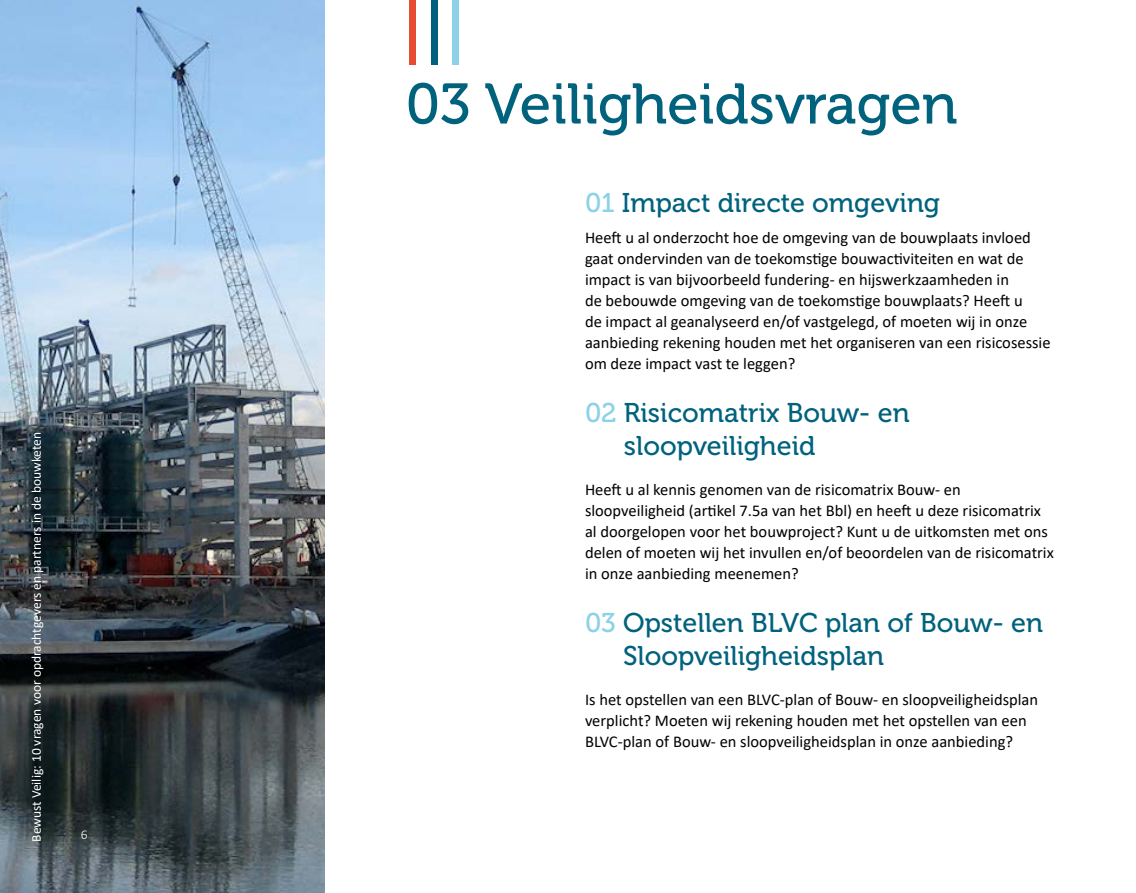
<style>
.page{position:relative;width:1136px;height:893px;background:#fff}
.page>*{position:absolute;margin:0;border:0;box-sizing:border-box;transform-origin:0 0}
.t1{font:57px "Museo 500";color:#00627d}
.t2{font:27px/32.4px "Museo 500";color:#00627d}
.t3{font:16.5px/21px "Calibri";color:#000}
.t4{font:13.5px "Calibri";color:#fff}
.t5{font:300 13.5px "Calibri";color:#fff}
.s1{color:#8bd1e7}
</style>
<div class="page">
<img style="left:0;top:0;width:325px;height:893px">
<div style="left:409px;top:0;width:7px;height:64px;background:#e94a34"></div>
<div style="left:452px;top:0;width:6px;height:64px;background:#8bd1e7"></div>
<div style="left:431px;top:0;width:6px;height:64px;background:#00627d"></div>
<p class="t4" style="left:27px;top:842px;width:411px;rotate:-90deg">Bewust Veilig: 10 vragen voor opdrachtgevers en partners in de bouwketen</p>
<p class="t5" style="left:81px;top:826px;width:8px">6</p>
<h1 class="t1" style="left:405px;top:73px;width:553px">03 Veiligheidsvragen</h1>
<h2 class="t2" style="left:585px;top:187px;width:356px"><span class="s1">01</span> Impact directe omgeving</h2>
<p class="t3" style="left:585px;top:227px;width:467px">Heeft u al onderzocht hoe de omgeving van de bouwplaats invloed gaat ondervinden van de toekomstige bouwactiviteiten en wat de impact is van bijvoorbeeld fundering- en hijswerkzaamheden in<br>de bebouwde omgeving van de toekomstige bouwplaats? Heeft u<br>de impact al geanalyseerd en/of vastgelegd, of moeten wij in onze aanbieding rekening houden met het organiseren van een risicosessie om deze impact vast te leggen?</p>
<h2 class="t2" style="left:623px;top:397px;width:287px;text-indent:-39px"><span class="s1">02</span> Risicomatrix Bouw- en sloopveiligheid</h2>
<p class="t3" style="left:585px;top:479px;width:470px">Heeft u al kennis genomen van de risicomatrix Bouw- en sloopveiligheid (artikel 7.5a van het Bbl) en heeft u deze risicomatrix al doorgelopen voor het bouwproject? Kunt u de uitkomsten met ons delen of moeten wij het invullen en/of beoordelen van de risicomatrix in onze aanbieding meenemen?</p>
<h2 class="t2" style="left:623px;top:607px;width:421px;text-indent:-38px"><span class="s1">03</span> Opstellen BLVC plan of Bouw- en<br>Sloopveiligheidsplan</h2>
<p class="t3" style="left:585px;top:689px;width:454px">Is het opstellen van een BLVC-plan of Bouw- en sloopveiligheidsplan verplicht? Moeten wij rekening houden met het opstellen van een<br>BLVC-plan of Bouw- en sloopveiligheidsplan in onze aanbieding?</p>
</div>
